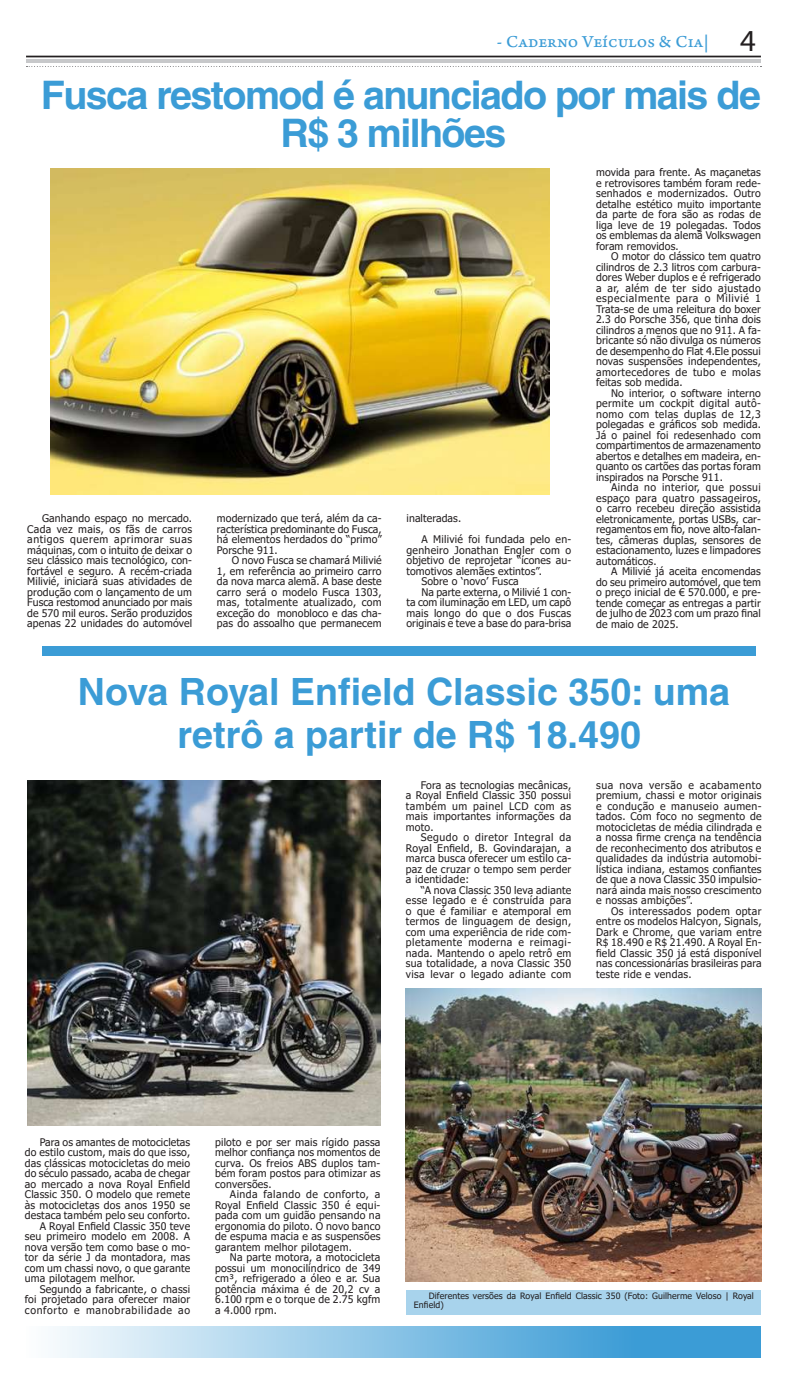
<style>
.page{position:relative;width:787px;height:1389px;background:#fff}
.page>*{position:absolute;margin:0;border:0;box-sizing:border-box;transform-origin:0 0}
.t1{font:700 39.38px/38.5px "Helvetica";letter-spacing:-.04em;color:#3b9cd6;text-align:center}
.t2{font:700 37.62px/42.9px "Helvetica";color:#3b9cd6;text-align:center}
.t3{font:17.5px "Arno Pro Caption";color:#3b9cd6}
.t4{font:10.5px/10.5px "Tahoma";letter-spacing:.015em;color:#231f20;text-align:justify}
.t5{font:10.5px "Tahoma";letter-spacing:.065em;color:#231f20}
.t6{font:8.75px/8.8px "Tahoma";letter-spacing:.01em;color:#231f20}
.s1{font-family:"Myriad Pro";font-size:30.62px;color:#231f20}
</style>
<div class="page">
<hr style="left:26px;top:59px;width:734px;height:4px;background:#c7c8ca">
<hr style="left:26px;top:56px;width:734px;height:1px;background:#231f20">
<svg style="left:26px;top:66px;width:735px;height:1px"></svg>
<svg style="left:55px;top:1326px;width:705px;height:32px;background:#87c2e5"></svg>
<div style="left:42px;top:646px;width:713px;height:9px;background:#3b9cd6"></div>
<img style="left:50px;top:168px;width:499px;height:326px">
<img style="left:27px;top:781px;width:353px;height:345px">
<img style="left:406px;top:988px;width:355px;height:293px">
<div style="left:406px;top:1290px;width:354px;height:24px;background:#a8d3ec"></div>
<h3 class="t3" style="left:496px;top:31px;width:260px">- Caderno Veículos &amp; Cia| <span class="s1">4</span></h3>
<h1 class="t1" style="left:41px;top:75px;width:721px">Fusca restomod é anunciado por mais de<br>R$ 3 milhões</h1>
<p class="t4" style="left:27px;top:514px;width:166px;text-indent:15px">Ganhando espaço no mercado.<br>Cada vez mais, os fãs de carros antigos querem aprimorar suas máquinas, com o intuito de deixar o seu clássico mais tecnológico, con&shy;fortável e seguro. A recém-criada Milivié, iniciará suas atividades de produção com o lançamento de um Fusca restomod anunciado por mais de 570 mil euros. Serão produzidos apenas 22 unidades do automóvel</p>
<p class="t4" style="left:217px;top:514px;width:166px">modernizado que terá, além da ca&shy;racterística predominante do Fusca, há elementos herdados do “primo” Porsche 911.</p>
<p class="t4" style="left:217px;top:556px;width:166px;text-indent:15px">O novo Fusca se chamará Milivié 1, em referência ao primeiro carro da nova marca alemã. A base deste carro será o modelo Fusca 1303, mas, totalmente atualizado, com exceção do monobloco e das cha&shy;pas do assoalho que permanecem</p>
<p class="t4" style="left:421px;top:508px;width:151px;line-height:21px;text-indent:-15px">inalteradas.<br>A Milivié foi fundada pelo en-</p>
<p class="t4" style="left:406px;top:545px;width:166px">genheiro Jonathan Engler com o</p>
<p class="t4" style="left:406px;top:556px;width:166px">objetivo de reprojetar “ícones au-</p>
<p class="t4" style="left:406px;top:566px;width:137px">tomotivos alemães extintos”.</p>
<p class="t4" style="left:421px;top:577px;width:99px">Sobre o ‘novo’ Fusca</p>
<p class="t4" style="left:421px;top:587px;width:151px">Na parte externa, o Milivié 1 con-</p>
<p class="t4" style="left:406px;top:598px;width:166px">ta com iluminação em LED, um capô</p>
<p class="t4" style="left:406px;top:608px;width:166px">mais longo do que o dos Fuscas</p>
<p class="t4" style="left:406px;top:619px;width:166px">originais e teve a base do para-brisa</p>
<p class="t4" style="left:596px;top:168px;width:166px">movida para frente. As maçanetas e retrovisores também foram rede&shy;senhados e modernizados. Outro detalhe estético muito importante da parte de fora são as rodas de liga leve de 19 polegadas. Todos os emblemas da alemã Volkswagen foram removidos.</p>
<p class="t4" style="left:596px;top:252px;width:166px;text-indent:15px">O motor do clássico tem quatro cilindros de 2.3 litros com carbura&shy;dores Weber duplos e é refrigerado a ar, além de ter sido ajustado especialmente para o Milivié 1<br>Trata-se de uma releitura do boxer 2.3 do Porsche 356, que tinha dois cilindros a menos que no 911. A fa&shy;bricante só não divulga os números de desempenho do Flat 4.Ele possui novas suspensões independentes, amortecedores de tubo e molas feitas sob medida.</p>
<p class="t4" style="left:596px;top:388px;width:166px;text-indent:15px">No interior, o software interno permite um cockpit digital autô&shy;nomo com telas duplas de 12,3 polegadas e gráficos sob medida.<br>Já o painel foi redesenhado com compartimentos de armazenamento abertos e detalhes em madeira, en&shy;quanto os cartões das portas foram inspirados na Porsche 911.</p>
<p class="t4" style="left:596px;top:483px;width:166px;text-indent:15px">Ainda no interior, que possui espaço para quatro passageiros, o carro recebeu direção assistida eletronicamente, portas USBs, car&shy;regamentos em fio, nove alto-falan&shy;tes, câmeras duplas, sensores de estacionamento, luzes e limpadores automáticos.</p>
<p class="t4" style="left:596px;top:567px;width:166px;text-indent:15px">A Milivié já aceita encomendas do seu primeiro automóvel, que tem o preço inicial de € 570.000, e pre&shy;tende começar as entregas a partir de julho de 2023 com um prazo final de maio de 2025.</p>
<h2 class="t2" style="left:78px;top:670px;width:653px">Nova Royal Enfield Classic 350: uma retrô a partir de R$ 18.490</h2>
<p class="t4" style="left:406px;top:780px;width:167px;text-indent:15px">Fora as tecnologias mecânicas, a Royal Enfield Classic 350 possui também um painel LCD com as mais importantes informações da moto.</p>
<p class="t4" style="left:406px;top:833px;width:167px;text-indent:15px">Segudo o diretor Integral da Royal Enfield, B. Govindarajan, a marca busca oferecer um estilo ca&shy;paz de cruzar o tempo sem perder a identidade:</p>
<p class="t4" style="left:406px;top:885px;width:167px;text-indent:15px">“A nova Classic 350 leva adiante esse legado e é construída para o que é familiar e atemporal em termos de linguagem de design, com uma experiência de ride com&shy;pletamente moderna e reimagi&shy;nada. Mantendo o apelo retrô em sua totalidade, a nova Classic 350 visa levar o legado adiante com</p>
<p class="t4" style="left:596px;top:780px;width:167px">sua nova versão e acabamento premium, chassi e motor originais e condução e manuseio aumen&shy;tados. Com foco no segmento de motocicletas de média cilindrada e a nossa firme crença na tendência de reconhecimento dos atributos e qualidades da indústria automobi&shy;lística indiana, estamos confiantes de que a nova Classic 350 impulsio&shy;nará ainda mais nosso crescimento e nossas ambições”.</p>
<p class="t4" style="left:596px;top:906px;width:167px;text-indent:15px">Os interessados podem optar entre os modelos Halcyon, Signals, Dark e Chrome, que variam entre R$ 18.490 e R$ 21.490. A Royal En&shy;field Classic 350 já está disponível nas concessionárias brasileiras para teste ride e vendas.</p>
<p class="t4" style="left:40px;top:1137px;width:152px">Para os amantes de motocicletas</p>
<p class="t4" style="left:25px;top:1148px;width:167px">do estilo custom, mais do que isso,</p>
<p class="t4" style="left:25px;top:1158px;width:167px">das clássicas motocicletas do meio</p>
<p class="t4" style="left:25px;top:1169px;width:167px">do século passado, acaba de chegar</p>
<p class="t4" style="left:25px;top:1179px;width:167px">ao mercado a nova Royal Enfield</p>
<p class="t4" style="left:25px;top:1190px;width:167px">Classic 350. O modelo que remete</p>
<p class="t4" style="left:25px;top:1200px;width:167px">às motocicletas dos anos 1950 se</p>
<p class="t4" style="left:25px;top:1211px;width:167px">destaca também pelo seu conforto.</p>
<p class="t4" style="left:40px;top:1221px;width:152px">A Royal Enfield Classic 350 teve</p>
<p class="t4" style="left:25px;top:1232px;width:167px">seu primeiro modelo em 2008. A</p>
<p class="t4" style="left:25px;top:1242px;width:167px">nova versão tem como base o mo-</p>
<p class="t4" style="left:25px;top:1253px;width:167px">tor da série J da montadora, mas</p>
<p class="t4" style="left:25px;top:1263px;width:167px">com um chassi novo, o que garante</p>
<p class="t4" style="left:25px;top:1274px;width:112px">uma pilotagem melhor.</p>
<p class="t4" style="left:40px;top:1284px;width:152px">Segundo a fabricante, o chassi</p>
<p class="t4" style="left:25px;top:1295px;width:167px">foi projetado para oferecer maior</p>
<p class="t5" style="left:25px;top:1303px;width:167px">conforto e manobrabilidade ao</p>
<p class="t4" style="left:215px;top:1137px;width:167px">piloto e por ser mais rígido passa melhor confiança nos momentos de curva. Os freios ABS duplos tam&shy;bém foram postos para otimizar as conversões.</p>
<p class="t4" style="left:215px;top:1190px;width:167px;text-indent:15px">Ainda falando de conforto, a Royal Enfield Classic 350 é equi&shy;pada com um guidão pensando na ergonomia do piloto. O novo banco de espuma macia e as suspensões garantem melhor pilotagem.</p>
<p class="t4" style="left:215px;top:1253px;width:167px;text-indent:15px">Na parte motora, a motocicleta possui um monocilíndrico de 349 cm³, refrigerado a óleo e ar. Sua potência máxima é de 20,2 cv a 6.100 rpm e o torque de 2.75 kgfm a 4.000 rpm.</p>
<p class="t6" style="left:414px;top:1292px;width:341px;text-indent:15px">Diferentes versões da Royal Enfield Classic 350 (Foto: Guilherme Veloso | Royal<br>Enfield)</p>
</div>
